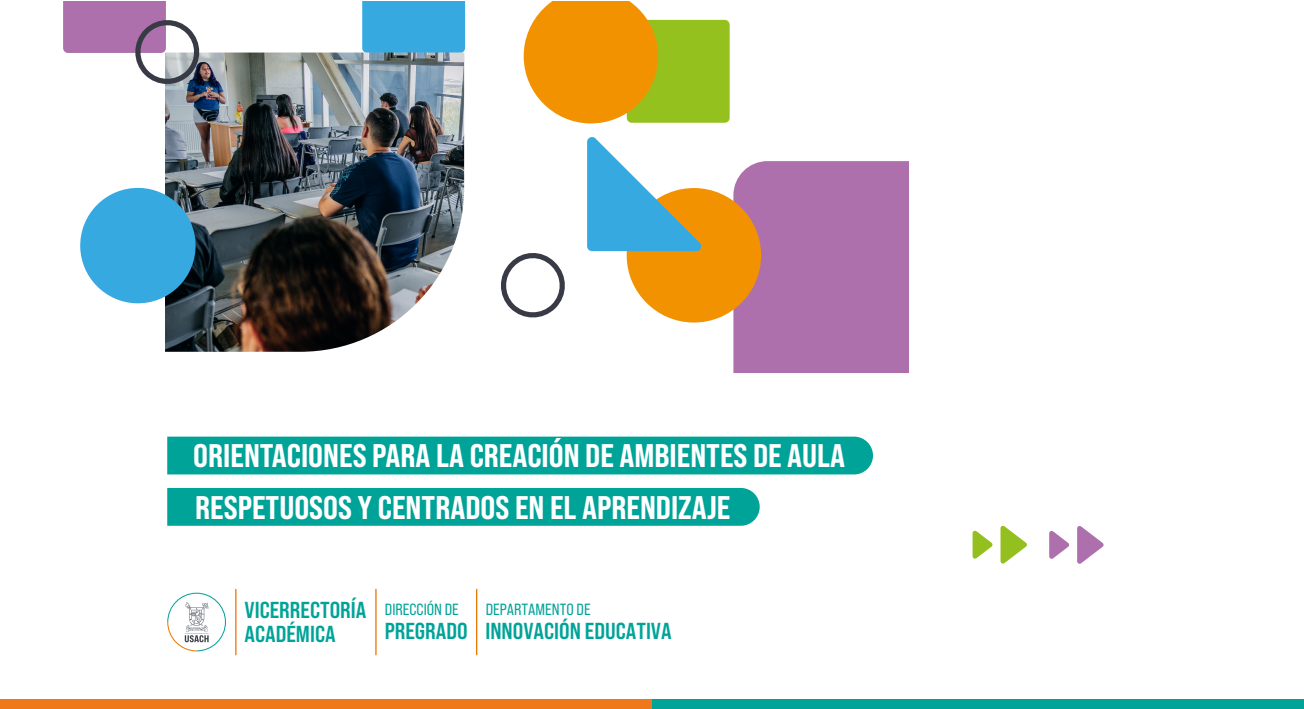
<style>
.page{position:relative;width:1304px;height:709px;background:#fff}
.page>*{position:absolute;margin:0;border:0;box-sizing:border-box;transform-origin:0 0}
.t1{font:32.7px/51.5px "Bebas Neue Pro Semi Exp X Bold";color:#fff}
.t2{font:700 23.1px "Bebas Neue Pro Semi Exp";color:#00a398}
.t3{font:16.2px "Bebas Neue Pro Semi Exp";color:#00a398}
</style>
<div class="page">
<div style="left:167px;top:436px;width:706px;height:38px;background:#00a398"></div>
<div style="left:167px;top:488px;width:593px;height:38px;background:#00a398"></div>
<hr style="left:235px;top:589px;width:2px;height:66px;background:#eb7704">
<svg style="left:167px;top:592px;width:59px;height:59px"></svg>
<hr style="left:375px;top:589px;width:2px;height:66px;background:#eb7704">
<hr style="left:476px;top:589px;width:1px;height:66px;background:#eb7704">
<svg style="left:1077px;top:526px;width:27px;height:38px"></svg>
<svg style="left:1049px;top:531px;width:20px;height:28px"></svg>
<svg style="left:1000px;top:525px;width:27px;height:39px"></svg>
<svg style="left:973px;top:530px;width:20px;height:29px"></svg>
<div style="left:733px;top:161px;width:176px;height:212px;background:#ad70ad"></div>
<div style="left:627px;top:20px;width:103px;height:103px;background:#95c11f;border-radius:5px"></div>
<div style="left:362px;top:2px;width:103px;height:51px;background:#36a9e1"></div>
<img style="left:165px;top:53px;width:299px;height:299px">
<svg style="left:523px;top:2px;width:136px;height:122px"></svg>
<svg style="left:80px;top:187px;width:117px;height:117px;background:#4fa8d4"></svg>
<svg style="left:587px;top:137px;width:175px;height:186px"></svg>
<svg style="left:63px;top:2px;width:144px;height:82px"></svg>
<svg style="left:501px;top:253px;width:64px;height:65px"></svg>
<div style="left:0;top:699px;width:653px;height:10px;background:#ef781b"></div>
<div style="left:652px;top:699px;width:652px;height:10px;background:#00a398"></div>
<p class="t1" style="left:193px;top:429px;width:653px">ORIENTACIONES PARA LA CREACIÓN DE AMBIENTES DE AULA<br>RESPETUOSOS Y CENTRADOS EN EL APRENDIZAJE</p>
<p class="t2" style="left:245px;top:596px;width:123px">VICERRECTORÍA</p>
<p class="t2" style="left:245px;top:620px;width:93px">ACADÉMICA</p>
<p class="t3" style="left:385px;top:599px;width:75px">DIRECCIÓN DE</p>
<p class="t2" style="left:385px;top:617px;width:85px">PREGRADO</p>
<p class="t3" style="left:486px;top:599px;width:106px">DEPARTAMENTO DE</p>
<p class="t2" style="left:485px;top:617px;width:188px">INNOVACIÓN EDUCATIVA</p>
</div>
